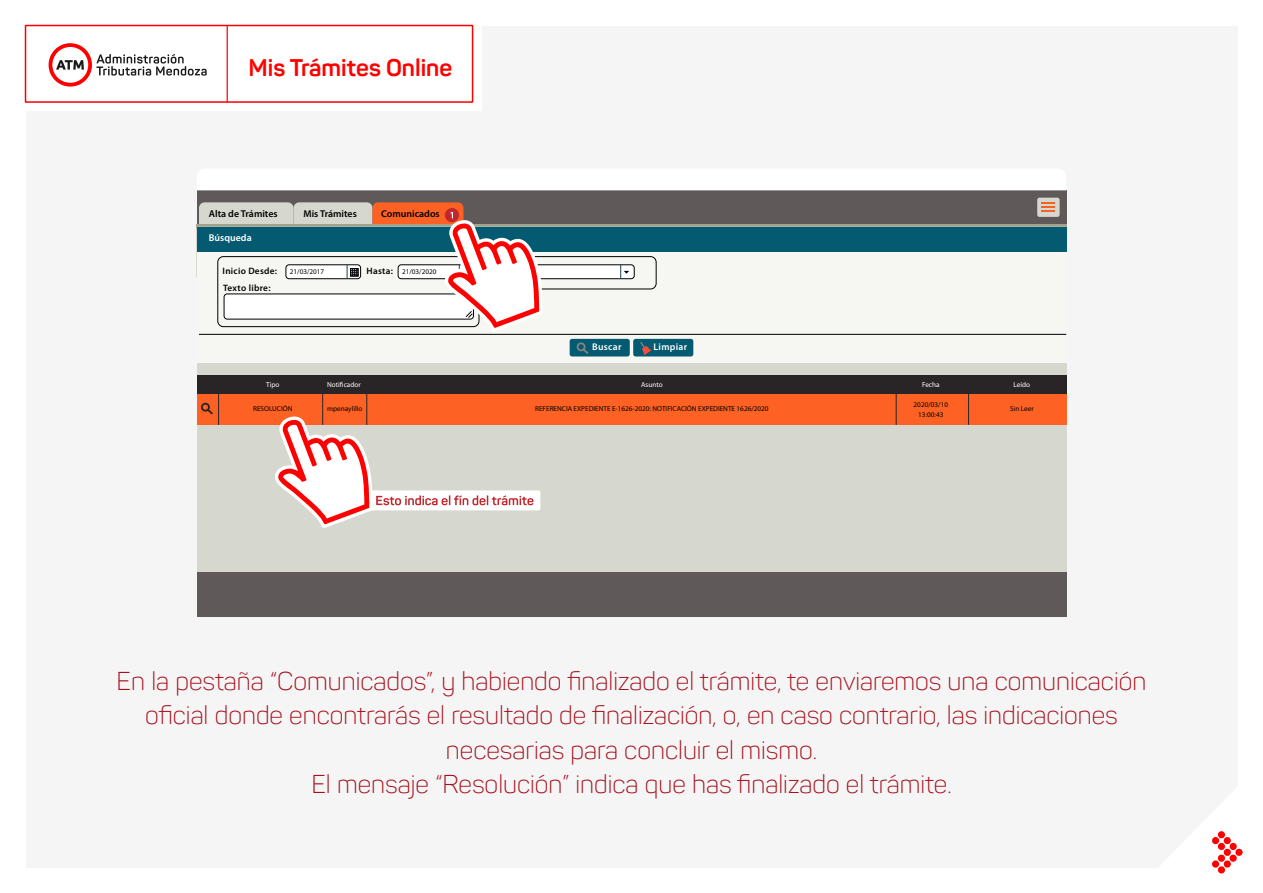
<style>
.page{position:relative;width:1263px;height:893px;background:#fff}
.page>*{position:absolute;margin:0;border:0;box-sizing:border-box;transform-origin:0 0}
.t1{font:300 25.5px/34.5px "Panton";color:#a5101d;text-align:center}
.t2{font:700 23.85px "Panton";color:#f00}
.t3{font:600 9.9px "Myriad Pro";color:#000}
.t4{font:600 9.9px "Myriad Pro";color:#fff}
.t5{font:600 9.75px "Myriad Pro";letter-spacing:.03em;color:#fff}
.t6{font:600 9.3px/16.6px "Myriad Pro";letter-spacing:.03em;color:#000}
.t7{font:7.2px/10.5px "Myriad Pro";color:#000;text-align:center}
.t8{font:7.2px "Myriad Pro";color:#fff}
.s1{font-weight:600;font-size:9.3px}
</style>
<div class="page">
<div style="left:26px;top:26px;width:1211px;height:841px;background:#f5f5f5"></div>
<svg style="left:1212px;top:831px;width:31px;height:43px"></svg>
<div style="left:0;top:0;width:481px;height:111px;background:#fff"></div>
<svg style="left:49px;top:43px;width:158px;height:44px"></svg>
<hr style="left:227px;top:26px;width:1px;height:76px;background:#f00">
<div style="left:25px;top:25px;width:448px;height:78px;border:2px solid #f00"></div>
<div style="left:197px;top:190px;width:869px;height:427px;background:#5f5a59"></div>
<div style="left:1037px;top:198px;width:22px;height:19px;background:#d6d7ce;border-radius:2px"></div>
<svg style="left:1041px;top:202px;width:14px;height:10px"></svg>
<div style="left:197px;top:225px;width:869px;height:52px;background:#abad9b"></div>
<div style="left:197px;top:250px;width:869px;height:322px;background:#d6d7ce"></div>
<div style="left:197px;top:252px;width:869px;height:111px;background:#f6f6f2"></div>
<div style="left:570px;top:339px;width:60px;height:17px;background:#045a70;border-radius:3px"></div>
<svg style="left:576px;top:342px;width:12px;height:12px"></svg>
<div style="left:633px;top:339px;width:60px;height:17px;background:#045a70;border-radius:3px"></div>
<svg style="left:640px;top:342px;width:11px;height:13px"></svg>
<div style="left:197px;top:227px;width:869px;height:25px;background:#045a70"></div>
<div style="left:532px;top:265px;width:102px;height:14px;background:#fff;border-radius:3px"></div>
<div style="left:531px;top:264px;width:104px;height:15px;border:1px solid #000;border-radius:3px"></div>
<svg style="left:620px;top:265px;width:9px;height:14px"></svg>
<hr style="left:199px;top:334px;width:867px;height:1px;background:#000">
<div style="left:490px;top:256px;width:166px;height:33px;border:1px solid #000;border-radius:6px"></div>
<div style="left:197px;top:375px;width:869px;height:19px;background:#292527"></div>
<div style="left:197px;top:394px;width:869px;height:31px;background:#fd6123"></div>
<hr style="left:218px;top:375px;width:1px;height:50px;background:#292527">
<hr style="left:322px;top:375px;width:1px;height:50px;background:#292527">
<hr style="left:366px;top:375px;width:1px;height:50px;background:#292527">
<hr style="left:896px;top:375px;width:1px;height:50px;background:#292527">
<hr style="left:968px;top:375px;width:1px;height:50px;background:#292527">
<svg style="left:201px;top:402px;width:12px;height:12px"></svg>
<div style="left:368px;top:490px;width:172px;height:20px;background:#fff;border-radius:2px"></div>
<svg style="left:275px;top:415px;width:258px;height:113px"></svg>
<svg style="left:199px;top:202px;width:343px;height:130px"></svg>
<p class="t2" style="left:248px;top:52px;width:205px">Mis Trámites Online</p>
<p class="t3" style="left:209px;top:208px;width:70px">Alta de Trámites</p>
<p class="t3" style="left:303px;top:208px;width:55px">Mis Trámites</p>
<p class="t3" style="left:381px;top:208px;width:60px">Comunicados</p>
<p class="t4" style="left:209px;top:232px;width:44px">Búsqueda</p>
<p class="t6" style="left:223px;top:263px;width:56px">Inicio Desde:<br>Texto libre:</p>
<p class="t7" style="left:290px;top:267px;width:36px">21/03/2017</p>
<p class="t7" style="left:367px;top:267px;width:71px"><span class="s1">Hasta:</span> 21/03/2020</p>
<p class="t8" style="left:266px;top:381px;width:15px">Tipo</p>
<p class="t8" style="left:327px;top:381px;width:35px">Notificador</p>
<p class="t7" style="left:253px;top:404px;width:41px">RESOLUCIÓN</p>
<p class="t7" style="left:327px;top:404px;width:37px">mpenaylillo</p>
<p class="t5" style="left:592px;top:341px;width:31px">Buscar</p>
<p class="t5" style="left:653px;top:341px;width:35px">Limpiar</p>
<p class="t8" style="left:641px;top:381px;width:23px">Asunto</p>
<p class="t8" style="left:922px;top:381px;width:19px">Fecha</p>
<p class="t8" style="left:1014px;top:381px;width:18px">Leído</p>
<p class="t7" style="left:535px;top:404px;width:235px">REFERENCIA EXPEDIENTE E-1626-2020: NOTIFICACIÓN EXPEDIENTE 1626/2020</p>
<p class="t7" style="left:914px;top:399px;width:36px">2020/03/10<br>13:00:43</p>
<p class="t7" style="left:1010px;top:404px;width:25px">Sin Leer</p>
<p class="t1" style="left:117px;top:663px;width:1031px">En la pestaña “Comunicados”, y habiendo finalizado el trámite, te enviaremos una comunicación oficial donde encontrarás el resultado de finalización, o, en caso contrario, las indicaciones necesarias para concluir el mismo.<br>El mensaje “Resolución” indica que has finalizado el trámite.</p>
</div>
